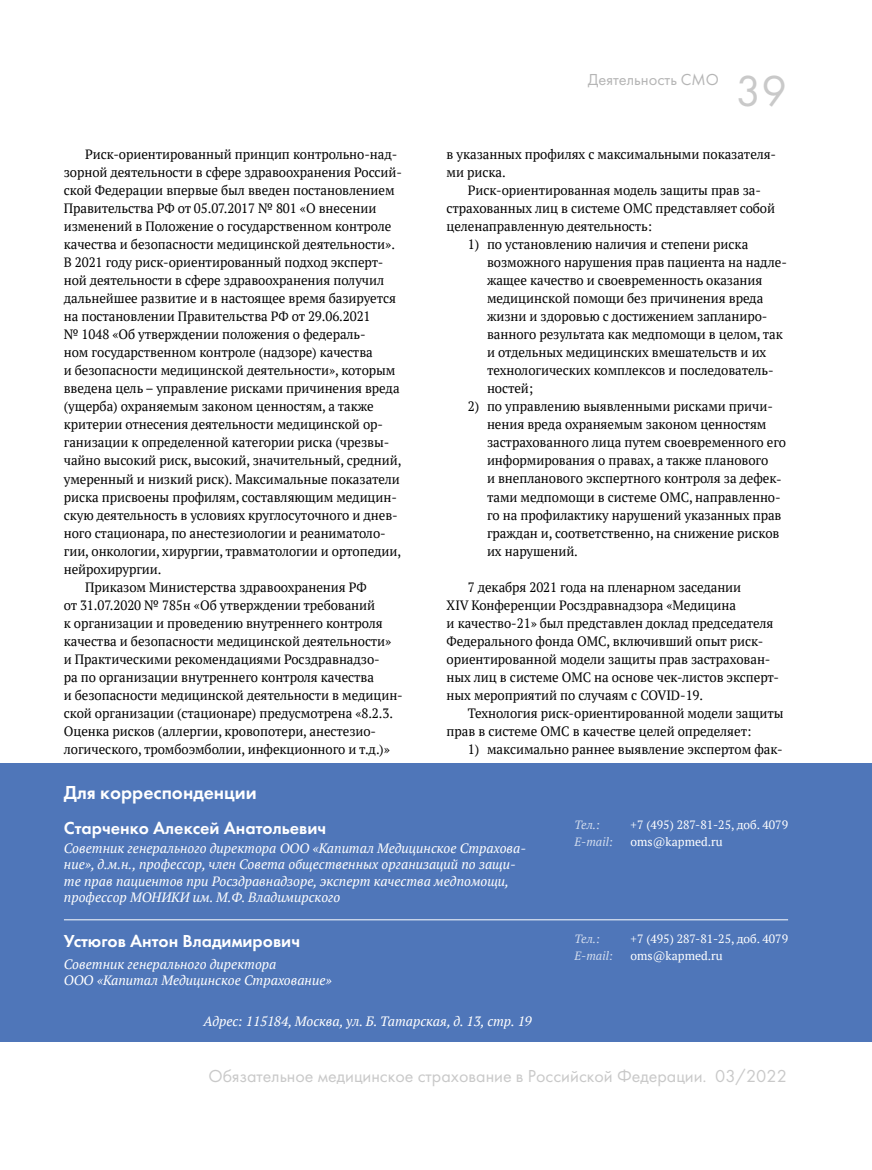
<style>
.page{position:relative;width:872px;height:1170px;background:#fff}
.page>*{position:absolute;margin:0;border:0;box-sizing:border-box;transform-origin:0 0}
.t1{font:45px "Futura Book C";color:#c9c9c9}
.t2{font:19.5px "Futura Demi C";color:#fff}
.t3{font:18px "Futura Book C";color:#c9c9c9}
.t4{font:18px "Futura Demi C";color:#fff}
.t5{font:16.5px "Futura Book C";color:#b5b5b5}
.t6{font:13.5px/18px "PT Serif";letter-spacing:-.005em;color:#000}
.t7{font:italic 13.5px/16.2px "PT Serif";color:#fff}
.t8{font:12px/16.5px "PT Serif";color:#fff}
.t9{font:italic 12px/16.5px "PT Serif";color:#fff}
</style>
<div class="page">
<div style="left:0;top:763px;width:872px;height:278px;background:#4f76b9"></div>
<hr style="left:64px;top:919px;width:724px;height:1px;background:#fff">
<p class="t6" style="left:85px;top:145px;width:314px">Риск-ориентированный принцип контрольно-над-</p>
<p class="t6" style="left:64px;top:163px;width:340px">зорной деятельности в сфере здравоохранения Россий-</p>
<p class="t6" style="left:64px;top:181px;width:332px">ской Федерации впервые был введен постановлением</p>
<p class="t6" style="left:64px;top:199px;width:314px">Правительства РФ от 05.07.2017 № 801 «О внесении</p>
<p class="t6" style="left:64px;top:217px;width:329px">изменений в Положение о государственном контроле</p>
<p class="t6" style="left:64px;top:235px;width:333px">качества и безопасности медицинской деятельности».</p>
<p class="t6" style="left:64px;top:253px;width:321px">В 2021 году риск-ориентированный подход эксперт-</p>
<p class="t6" style="left:64px;top:271px;width:322px">ной деятельности в сфере здравоохранения получил</p>
<p class="t6" style="left:64px;top:289px;width:334px">дальнейшее развитие и в настоящее время базируется</p>
<p class="t6" style="left:64px;top:307px;width:308px">на постановлении Правительства РФ от 29.06.2021</p>
<p class="t6" style="left:64px;top:325px;width:303px">№ 1048 «Об утверждении положения о федераль-</p>
<p class="t6" style="left:64px;top:343px;width:310px">ном государственном контроле (надзоре) качества</p>
<p class="t6" style="left:64px;top:361px;width:333px">и безопасности медицинской деятельности», которым</p>
<p class="t6" style="left:64px;top:379px;width:337px">введена цель – управление рисками причинения вреда</p>
<p class="t6" style="left:64px;top:397px;width:311px">(ущерба) охраняемым законом ценностям, а также</p>
<p class="t6" style="left:64px;top:415px;width:321px">критерии отнесения деятельности медицинской ор-</p>
<p class="t6" style="left:64px;top:433px;width:327px">ганизации к определенной категории риска (чрезвы-</p>
<p class="t6" style="left:64px;top:451px;width:339px">чайно высокий риск, высокий, значительный, средний,</p>
<p class="t6" style="left:64px;top:469px;width:338px">умеренный и низкий риск). Максимальные показатели</p>
<p class="t6" style="left:64px;top:487px;width:335px">риска присвоены профилям, составляющим медицин-</p>
<p class="t6" style="left:64px;top:505px;width:335px">скую деятельность в условиях круглосуточного и днев-</p>
<p class="t6" style="left:64px;top:523px;width:323px">ного стационара, по анестезиологии и реаниматоло-</p>
<p class="t6" style="left:64px;top:541px;width:339px">гии, онкологии, хирургии, травматологии и ортопедии,</p>
<p class="t6" style="left:64px;top:559px;width:99px">нейрохирургии.</p>
<p class="t6" style="left:85px;top:577px;width:283px">Приказом Министерства здравоохранения РФ</p>
<p class="t6" style="left:64px;top:595px;width:313px">от 31.07.2020 № 785н «Об утверждении требований</p>
<p class="t6" style="left:64px;top:613px;width:320px">к организации и проведению внутреннего контроля</p>
<p class="t6" style="left:64px;top:631px;width:329px">качества и безопасности медицинской деятельности»</p>
<p class="t6" style="left:64px;top:649px;width:317px">и Практическими рекомендациями Росздравнадзо-</p>
<p class="t6" style="left:64px;top:667px;width:312px">ра по организации внутреннего контроля качества</p>
<p class="t6" style="left:64px;top:685px;width:340px">и безопасности медицинской деятельности в медицин-</p>
<p class="t6" style="left:64px;top:703px;width:331px">ской организации (стационаре) предусмотрена «8.2.3.</p>
<p class="t6" style="left:64px;top:721px;width:314px">Оценка рисков (аллергии, кровопотери, анестезио-</p>
<p class="t6" style="left:64px;top:739px;width:327px">логического, тромбоэмболии, инфекционного и т.д.)»</p>
<p class="t5" style="left:588px;top:70px;width:132px">Деятельность СМО</p>
<h1 class="t1" style="left:735px;top:66px;width:53px">39</h1>
<p class="t6" style="left:446px;top:145px;width:331px">в указанных профилях с максимальными показателя&shy;ми риска.</p>
<p class="t6" style="left:446px;top:181px;width:330px;text-indent:21px">Риск-ориентированная модель защиты прав за&shy;страхованных лиц в системе ОМС представляет собой целенаправленную деятельность:</p>
<p class="t6" style="left:487px;top:235px;width:301px;text-indent:-19px">1) по установлению наличия и степени риска возможного нарушения прав пациента на надле&shy;жащее качество и своевременность оказания медицинской помощи без причинения вреда жизни и здоровью с достижением запланиро&shy;ванного результата как медпомощи в целом, так и отдельных медицинских вмешательств и их технологических комплексов и последователь&shy;ностей;</p>
<p class="t6" style="left:487px;top:397px;width:301px;text-indent:-19px">2) по управлению выявленными рисками причи&shy;нения вреда охраняемым законом ценностям застрахованного лица путем своевременного его информирования о правах, а также планового<br>и внепланового экспертного контроля за дефек&shy;тами медпомощи в системе ОМС, направленно&shy;го на профилактику нарушений указанных прав граждан и, соответственно, на снижение рисков их нарушений.</p>
<p class="t6" style="left:446px;top:577px;width:334px;text-indent:21px">7 декабря 2021 года на пленарном заседании<br>XIV Конференции Росздравнадзора «Медицина<br>и качество-21» был представлен доклад председателя Федерального фонда ОМС, включивший опыт риск&shy;ориентированной модели защиты прав застрахован&shy;ных лиц в системе ОМС на основе чек-листов эксперт&shy;ных мероприятий по случаям с COVID-19.</p>
<p class="t6" style="left:446px;top:703px;width:338px;text-indent:21px">Технология риск-ориентированной модели защиты прав в системе ОМС в качестве целей определяет:</p>
<p class="t6" style="left:468px;top:739px;width:316px">1) максимально раннее выявление экспертом фак-</p>
<h2 class="t2" style="left:64px;top:781px;width:194px">Для корреспонденции</h2>
<h3 class="t4" style="left:64px;top:817px;width:264px">Старченко Алексей Анатольевич</h3>
<p class="t7" style="left:64px;top:840px;width:464px">Советник генерального директора ООО «Капитал Медицинское Страхова&shy;ние», д.м.н., профессор, член Совета общественных организаций по защи&shy;те прав пациентов при Росздравнадзоре, эксперт качества медпомощи, профессор МОНИКИ им. М.Ф. Владимирского</p>
<h3 class="t4" style="left:64px;top:930px;width:238px">Устюгов Антон Владимирович</h3>
<p class="t7" style="left:64px;top:956px;width:269px">Советник генерального директора<br>ООО «Капитал Медицинское Страхование»</p>
<p class="t7" style="left:204px;top:1013px;width:330px">Адрес: 115184, Москва, ул. Б. Татарская, д. 13, стр. 19</p>
<p class="t9" style="left:574px;top:816px;width:40px">Тел.:<br>E-mail:</p>
<p class="t8" style="left:630px;top:816px;width:159px">+7 (495) 287-81-25, доб. 4079 oms@kapmed.ru</p>
<p class="t9" style="left:574px;top:930px;width:40px">Тел.:<br>E-mail:</p>
<p class="t8" style="left:630px;top:930px;width:159px">+7 (495) 287-81-25, доб. 4079 oms@kapmed.ru</p>
<h3 class="t3" style="left:208px;top:1065px;width:580px">Обязательное медицинское страхование в Российской Федерации. 03/2022</h3>
</div>
